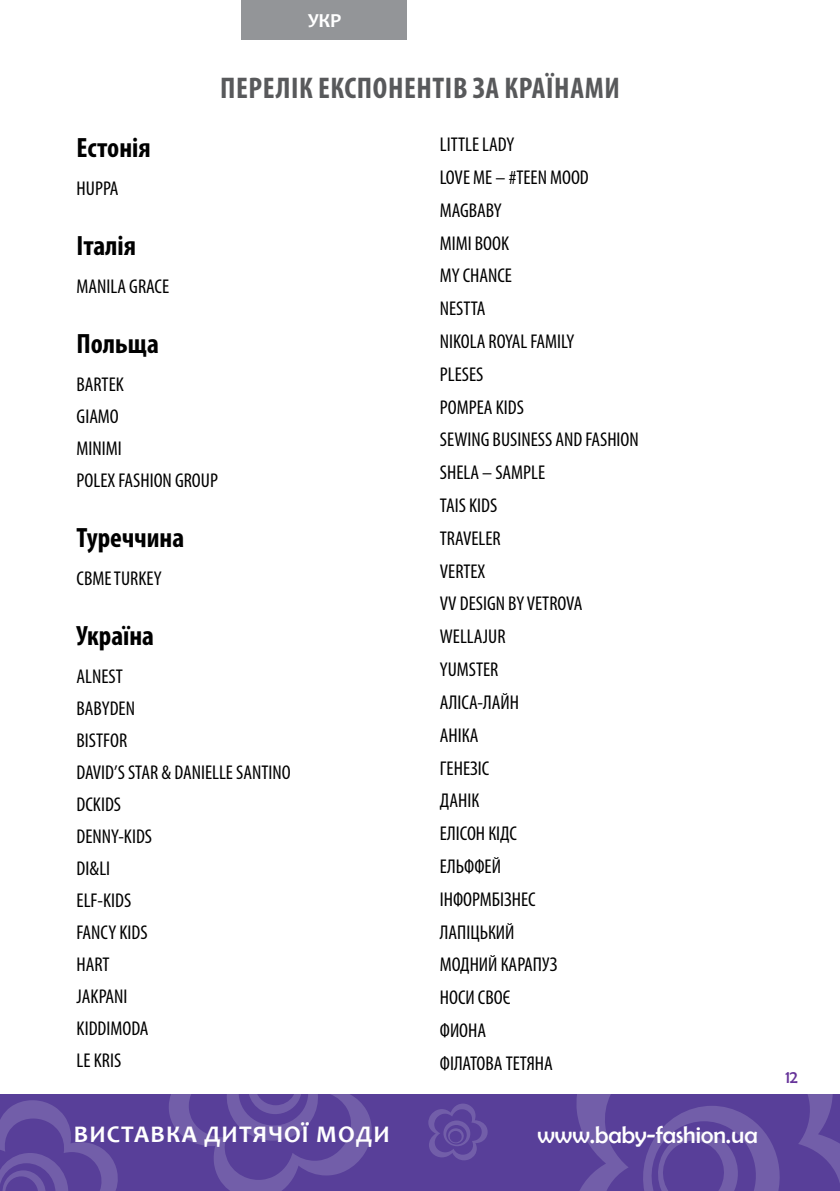
<style>
.page{position:relative;width:840px;height:1191px;background:#fff}
.page>*{position:absolute;margin:0;border:0;box-sizing:border-box;transform-origin:0 0}
.t1{font:700 condensed 30px "Myriad Pro";letter-spacing:.02em;color:#58595b}
.t2{font:700 condensed 28px "Myriad Pro";color:#000}
.t3{font:700 24px "Candara";letter-spacing:.05em;color:#fff}
.t4{font:24px "Berlin Sans FB";color:#fff}
.t5{font:condensed 20px/32.8px "Myriad Pro";color:#000}
.t6{font:700 20px "Candara";color:#fff}
.t7{font:18px "Berlin Sans FB";color:#639;scale:.9 1}
</style>
<div class="page">
<div style="left:241px;top:0;width:165px;height:40px;background:#939598"></div>
<div style="left:0;top:1094px;width:839px;height:97px;background:#583f99"></div>
<svg style="left:0;top:1100px;width:118px;height:91px"></svg>
<svg style="left:428px;top:1103px;width:59px;height:57px"></svg>
<svg style="left:798px;top:1094px;width:41px;height:86px"></svg>
<svg style="left:576px;top:1094px;width:52px;height:97px"></svg>
<svg style="left:643px;top:1106px;width:137px;height:85px"></svg>
<svg style="left:169px;top:1094px;width:203px;height:97px"></svg>
<p class="t6" style="left:307px;top:8px;width:35px">УКР</p>
<h1 class="t1" style="left:220px;top:70px;width:401px">Перелік експоненті в за країнами</h1>
<h2 class="t2" style="left:77px;top:130px;width:75px">Естонія</h2>
<p class="t5" style="left:77px;top:171px;width:43px">HUPPA</p>
<h2 class="t2" style="left:77px;top:228px;width:61px">Італія</h2>
<p class="t5" style="left:77px;top:269px;width:94px">MANILA GRACE</p>
<h2 class="t2" style="left:77px;top:326px;width:84px">Польща</h2>
<p class="t5" style="left:77px;top:368px;width:143px;line-height:32px">BARTEK<br>GIAMO<br>MINIMI<br>POLEX FASHION GROUP</p>
<h2 class="t2" style="left:77px;top:520px;width:109px">Туреччина</h2>
<p class="t5" style="left:77px;top:562px;width:86px">CBME TURKEY</p>
<h2 class="t2" style="left:77px;top:618px;width:79px">Україна</h2>
<p class="t5" style="left:77px;top:660px;width:215px;line-height:32px">ALNEST<br>BABYDEN<br>BISTFOR<br>DAVID’S STAR &amp; DANIELLE SANTINO<br>DCKIDS<br>DENNY-KIDS<br>DI&amp;LI<br>ELF-KIDS<br>FANCY KIDS<br>HART<br>JAKPANI<br>KIDDIMODA<br>LE KRIS</p>
<p class="t5" style="left:439px;top:128px;width:200px">LITTLE LADY<br>LOVE ME – #TEEN MOOD<br>MAGBABY<br>MIMI BOOK<br>MY CHANCE<br>NESTTA<br>NIKOLA ROYAL FAMILY<br>PLESES<br>POMPEA KIDS<br>SEWING BUSINESS AND FASHION<br>SHELA – SAMPLE<br>TAIS KIDS<br>TRAVELER<br>VERTEX<br>VV DESIGN BY VETROVA<br>WELLAJUR<br>YUMSTER<br>АЛІСА-ЛАЙН<br>АНІКА<br>ГЕНЕЗІС<br>ДАНІК<br>ЕЛІСОН КІДС<br>ЕЛЬФФЕЙ<br>ІНФОРМБІЗНЕС<br>ЛАПІЦЬКИЙ<br>МОДНИЙ КАРАПУЗ<br>НОСИ СВОЄ<br>ФИОНА<br>ФІЛАТОВА ТЕТЯНА</p>
<p class="t3" style="left:74px;top:1119px;width:317px">ВИСТАВКА ДИТЯЧОЇ МОДИ</p>
<p class="t4" style="left:537px;top:1121px;width:222px">www.baby-fashion.ua</p>
<p class="t7" style="left:785px;top:1067px;width:15px">12</p>
</div>
